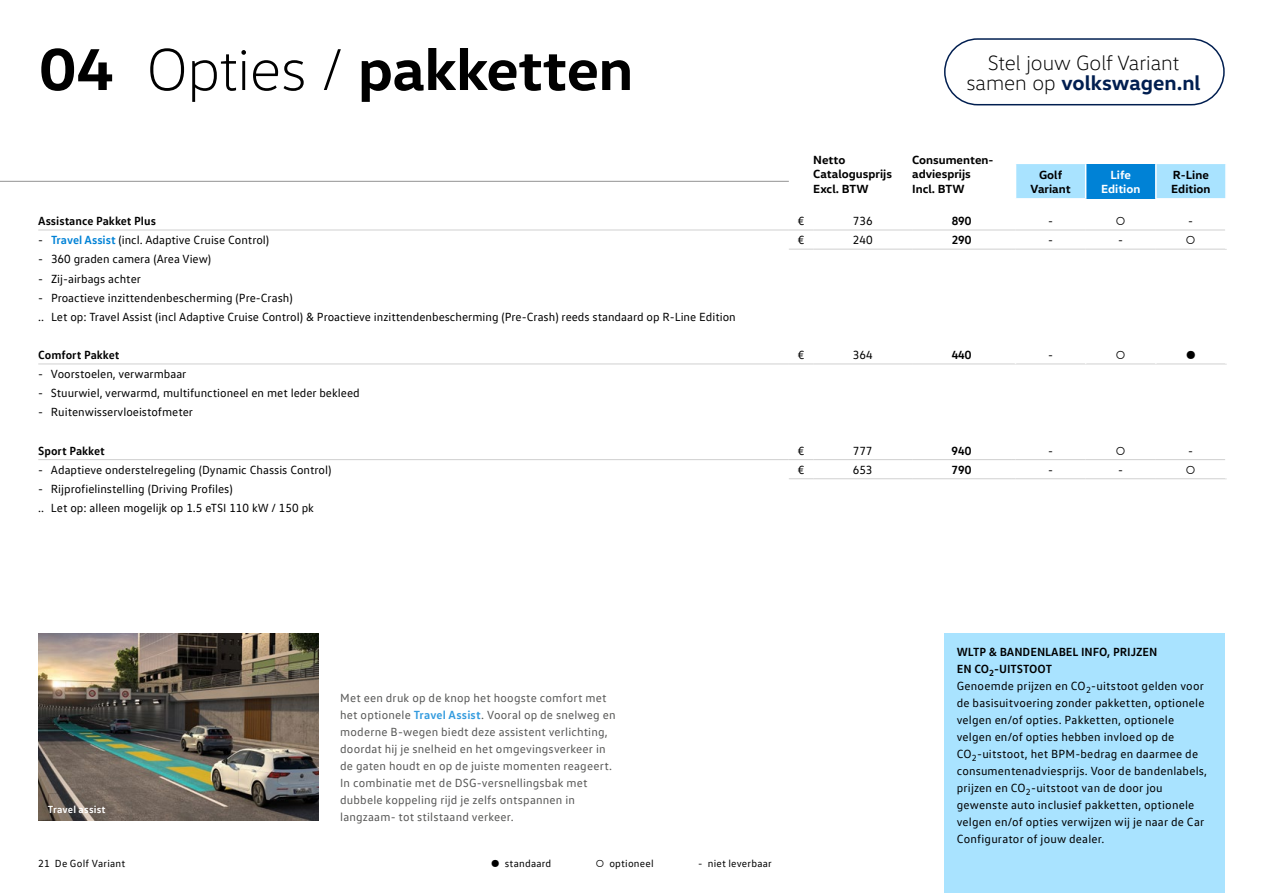
<style>
.page{position:relative;width:1263px;height:893px;background:#fff}
.page>*{position:absolute;margin:0;border:0;box-sizing:border-box;transform-origin:0 0}
.t1{font:700 60px "VW Head";letter-spacing:-.01em;color:#000}
.t2{font:300 21px/19.5px "VW Head";color:#000;text-align:center}
.t3{font:12px/17px "VW Text";color:#000}
.t4{font:12px/17px "VW Text";letter-spacing:.015em;color:#575756}
.t5{font:700 12px/14.4px "VW Head";color:#000}
.t6{font:700 12px "VW Text";color:#000}
.t7{font:700 12px/14.4px "VW Head";color:#fff;text-align:center}
.t8{font:10.5px "VW Text";letter-spacing:.02em;color:#000}
.t9{font:700 10.5px "VW Text";letter-spacing:.02em;color:#fff}
.s1{font-weight:300}
.s2{font-weight:700;color:#001e50}
.s3{font-weight:700;color:#0082d6}
.s4{font-weight:700;color:#339bde}
.s5{font-weight:700}
</style>
<div class="page">
<hr style="left:0;top:181px;width:789px;height:1px;background:#929292">
<svg style="left:38px;top:230px;width:13px;height:1px"></svg>
<hr style="left:51px;top:230px;width:738px;height:1px;background:#d0d0d0">
<svg style="left:789px;top:249px;width:24px;height:1px"></svg>
<hr style="left:813px;top:249px;width:99px;height:1px;background:#d0d0d0">
<hr style="left:912px;top:249px;width:99px;height:1px;background:#d0d0d0">
<svg style="left:789px;top:364px;width:24px;height:1px"></svg>
<hr style="left:813px;top:364px;width:99px;height:1px;background:#d0d0d0">
<hr style="left:912px;top:364px;width:99px;height:1px;background:#d0d0d0">
<hr style="left:1015px;top:364px;width:71px;height:1px;background:#d0d0d0">
<hr style="left:1086px;top:364px;width:70px;height:1px;background:#d0d0d0">
<hr style="left:1156px;top:364px;width:71px;height:1px;background:#d0d0d0">
<svg style="left:789px;top:478px;width:24px;height:1px"></svg>
<hr style="left:813px;top:478px;width:99px;height:1px;background:#d0d0d0">
<hr style="left:912px;top:478px;width:99px;height:1px;background:#d0d0d0">
<hr style="left:1015px;top:478px;width:71px;height:1px;background:#d0d0d0">
<hr style="left:1086px;top:478px;width:70px;height:1px;background:#d0d0d0">
<hr style="left:1156px;top:478px;width:71px;height:1px;background:#d0d0d0">
<svg style="left:38px;top:364px;width:13px;height:1px"></svg>
<hr style="left:51px;top:364px;width:738px;height:1px;background:#d0d0d0">
<svg style="left:38px;top:459px;width:13px;height:1px"></svg>
<hr style="left:51px;top:459px;width:738px;height:1px;background:#d0d0d0">
<svg style="left:789px;top:230px;width:24px;height:1px"></svg>
<hr style="left:813px;top:230px;width:99px;height:1px;background:#d0d0d0">
<hr style="left:912px;top:230px;width:99px;height:1px;background:#d0d0d0">
<svg style="left:789px;top:459px;width:24px;height:1px"></svg>
<hr style="left:813px;top:459px;width:99px;height:1px;background:#d0d0d0">
<hr style="left:912px;top:459px;width:99px;height:1px;background:#d0d0d0">
<hr style="left:1015px;top:459px;width:71px;height:1px;background:#d0d0d0">
<hr style="left:1086px;top:459px;width:70px;height:1px;background:#d0d0d0">
<hr style="left:1156px;top:459px;width:69px;height:1px;background:#d0d0d0">
<svg style="left:1011px;top:164px;width:216px;height:86px"></svg>
<div style="left:944px;top:634px;width:281px;height:259px;background:#a9e3ff"></div>
<div style="left:944px;top:38px;width:281px;height:67px;border:2px solid #001e50;border-radius:33px"></div>
<img style="left:38px;top:634px;width:281px;height:187px">
<h1 class="t1" style="left:38px;top:30px;width:596px">04 <span class="s1">Opties /</span> pakketten</h1>
<h2 class="t2" style="left:966px;top:53px;width:236px">Stel jouw Golf Variant samen op <span class="s2">volkswagen.nl</span></h2>
<p class="t5" style="left:813px;top:152px;width:80px">Netto<br>Catalogusprijs<br>Excl. BTW</p>
<p class="t5" style="left:912px;top:152px;width:83px">Consumenten&shy;adviesprijs<br>Incl. BTW</p>
<p class="t5" style="left:1030px;top:167px;width:42px;text-align:center">Golf<br>Variant</p>
<p class="t7" style="left:1101px;top:167px;width:41px">Life<br>Edition</p>
<p class="t5" style="left:1171px;top:167px;width:41px">R-Line<br>Edition</p>
<p class="t6" style="left:38px;top:213px;width:119px">Assistance Pakket Plus</p>
<p class="t3" style="left:798px;top:212px;width:8px">€</p>
<p class="t3" style="left:853px;top:212px;width:21px">736</p>
<p class="t6" style="left:952px;top:213px;width:21px">890</p>
<p class="t3" style="left:1048px;top:212px;width:6px">-</p>
<p class="t3" style="left:1116px;top:212px;width:11px">○</p>
<p class="t3" style="left:1188px;top:212px;width:6px">-</p>
<p class="t3" style="left:38px;top:231px;width:233px">- <span class="s3">Travel Assist</span> (incl. Adaptive Cruise Control)</p>
<p class="t3" style="left:798px;top:231px;width:8px">€</p>
<p class="t3" style="left:853px;top:231px;width:21px">240</p>
<p class="t6" style="left:952px;top:232px;width:21px">290</p>
<p class="t3" style="left:1048px;top:231px;width:6px">-</p>
<p class="t3" style="left:1118px;top:231px;width:6px">-</p>
<p class="t3" style="left:1186px;top:231px;width:11px">○</p>
<p class="t3" style="left:38px;top:250px;width:175px">- 360 graden camera (Area View)</p>
<p class="t3" style="left:38px;top:270px;width:104px">- Zij-airbags achter</p>
<p class="t3" style="left:38px;top:288px;width:699px;line-height:19.2px">- Proactieve inzittendenbescherming (Pre-Crash)<br>.. Let op: Travel Assist (incl Adaptive Cruise Control) &amp; Proactieve inzittendenbescherming (Pre-Crash) reeds standaard op R-Line Edition</p>
<p class="t6" style="left:38px;top:347px;width:83px">Comfort Pakket</p>
<p class="t3" style="left:798px;top:346px;width:8px">€</p>
<p class="t3" style="left:853px;top:346px;width:21px">364</p>
<p class="t6" style="left:952px;top:347px;width:21px">440</p>
<p class="t3" style="left:1048px;top:346px;width:6px">-</p>
<p class="t3" style="left:1116px;top:346px;width:11px">○</p>
<p class="t3" style="left:1186px;top:346px;width:11px">●</p>
<p class="t3" style="left:38px;top:365px;width:150px">- Voorstoelen, verwarmbaar</p>
<p class="t3" style="left:38px;top:384px;width:323px">- Stuurwiel, verwarmd, multifunctioneel en met leder bekleed</p>
<p class="t3" style="left:38px;top:404px;width:156px">- Ruitenwisservloeistofmeter</p>
<p class="t6" style="left:38px;top:443px;width:68px">Sport Pakket</p>
<p class="t3" style="left:798px;top:442px;width:8px">€</p>
<p class="t3" style="left:853px;top:442px;width:21px">777</p>
<p class="t6" style="left:952px;top:443px;width:21px">940</p>
<p class="t3" style="left:1048px;top:442px;width:6px">-</p>
<p class="t3" style="left:1116px;top:442px;width:11px">○</p>
<p class="t3" style="left:1188px;top:442px;width:6px">-</p>
<p class="t3" style="left:38px;top:461px;width:295px">- Adaptieve onderstelregeling (Dynamic Chassis Control)</p>
<p class="t3" style="left:798px;top:461px;width:8px">€</p>
<p class="t3" style="left:853px;top:461px;width:21px">653</p>
<p class="t6" style="left:952px;top:462px;width:21px">790</p>
<p class="t3" style="left:1048px;top:461px;width:6px">-</p>
<p class="t3" style="left:1118px;top:461px;width:6px">-</p>
<p class="t3" style="left:1186px;top:461px;width:11px">○</p>
<p class="t3" style="left:38px;top:479px;width:277px;line-height:19.2px">- Rijprofielinstelling (Driving Profiles)<br>.. Let op: alleen mogelijk op 1.5 eTSI 110 kW / 150 pk</p>
<p class="t9" style="left:48px;top:803px;width:59px">Travel assist</p>
<p class="t8" style="left:38px;top:857px;width:88px">21 De Golf Variant</p>
<p class="t4" style="left:340px;top:689px;width:277px">Met een druk op de knop het hoogste comfort met het optionele <span class="s4">Travel Assist</span>. Vooral op de snelweg en moderne B-wegen biedt deze assistent verlichting, doordat hij je snelheid en het omgevingsverkeer in de gaten houdt en op de juiste momenten reageert.<br>In combinatie met de DSG-versnellingsbak met dubbele koppeling rijd je zelfs ontspannen in langzaam- tot stilstaand verkeer.</p>
<p class="t8" style="left:491px;top:857px;width:62px">● standaard</p>
<p class="t8" style="left:596px;top:857px;width:59px">○ optioneel</p>
<p class="t8" style="left:698px;top:857px;width:75px">- niet leverbaar</p>
<p class="t3" style="left:957px;top:643px;width:252px"><span class="s5">WLTP &amp; BANDENLABEL INFO, PRIJZEN<br>EN CO</span><sub>2</sub><span class="s5">-UITSTOOT<br></span>Genoemde prijzen en CO<sub>2</sub>-uitstoot gelden voor de basisuitvoering zonder pakketten, optionele velgen en/of opties. Pakketten, optionele velgen en/of opties hebben invloed op de CO<sub>2</sub>-uitstoot, het BPM-bedrag en daarmee de consumentenadviesprijs. Voor de bandenlabels, prijzen en CO<sub>2</sub>-uitstoot van de door jou gewenste auto inclusief pakketten, optionele velgen en/of opties verwijzen wij je naar de Car Configurator of jouw dealer.</p>
</div>
